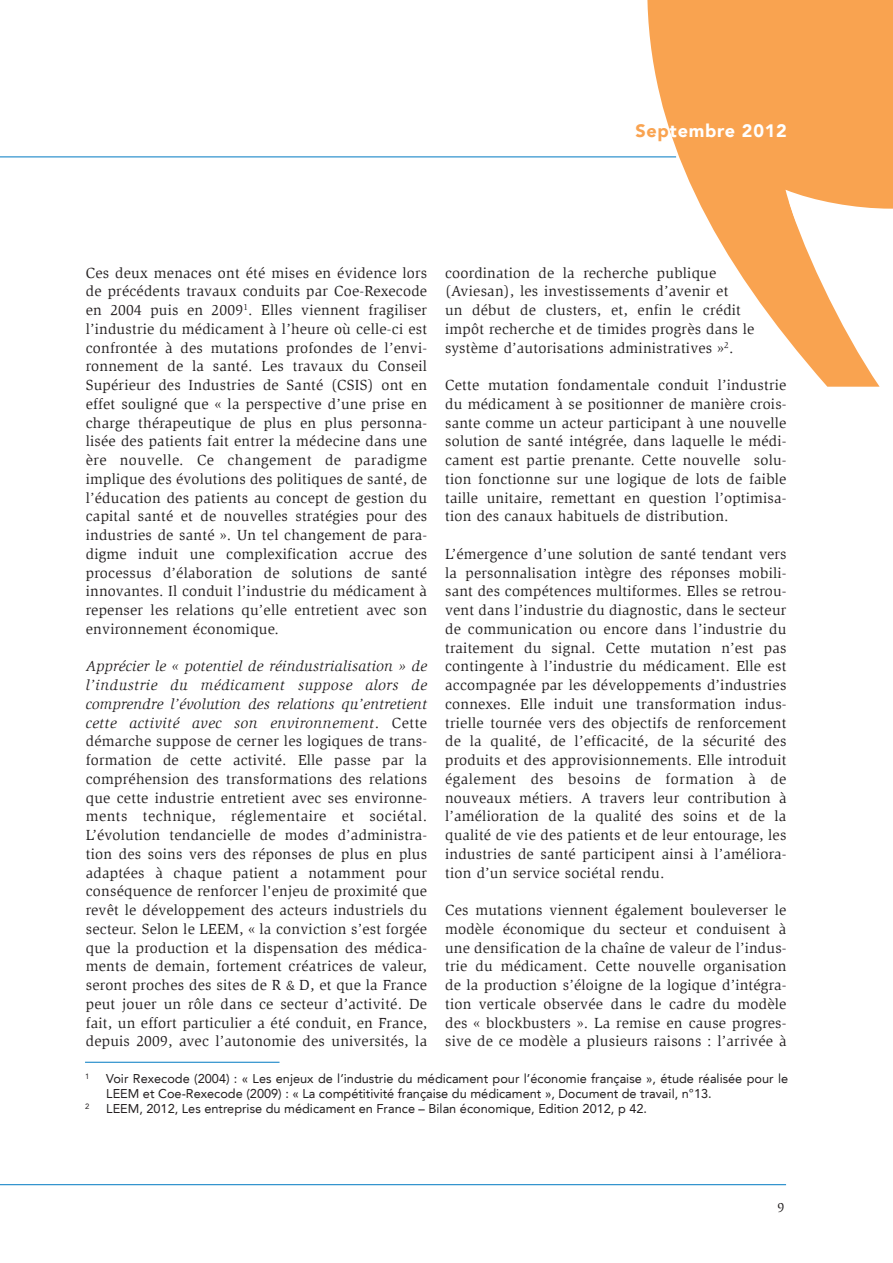
<style>
.page{position:relative;width:893px;height:1263px;background:#fff}
.page>*{position:absolute;margin:0;border:0;box-sizing:border-box;transform-origin:0 0}
.t1{font:900 18px "Avenir LT";letter-spacing:.04em;color:#fff}
.t2{font:15px/18.8px "Slimbach LT";letter-spacing:.015em;color:#231f20;text-align:justify}
.t3{font:13.5px "Slimbach LT";color:#231f20}
.t4{font:12.75px/15.3px "Avenir LT";color:#231f20}
.t5{font:7.65px "Avenir LT";color:#231f20}
.s1{color:#f9a350}
.s2{font-style:italic}
.s3{font-size:13.5px}
</style>
<div class="page">
<hr style="left:0;top:1184px;width:786px;height:1px;background:#0079c2">
<hr style="left:0;top:157px;width:676px;height:1px;background:#0079c2">
<svg style="left:647px;top:0;width:246px;height:387px;fill:#f9a350"></svg>
<hr style="left:85px;top:1062px;width:194px;height:1px;background:#0079c2">
<p class="t1" style="left:635px;top:123px;width:153px"><span class="s1">Sep</span>tembre 2012</p>
<p class="t2" style="left:86px;top:263px;width:343px">Ces deux menaces ont été mises en évidence lors de précédents travaux conduits par Coe-Rexecode en 2004 puis en 2009<sup>1</sup>. Elles viennent fragiliser l’industrie du médicament à l’heure où celle-ci est confrontée à des mutations profondes de l’envi&shy;ronnement de la santé. Les travaux du Conseil Supérieur des Industries de Santé (CSIS) ont en effet souligné que « la perspective d’une prise en charge thérapeutique de plus en plus personna&shy;lisée des patients fait entrer la médecine dans une ère nouvelle. Ce changement de paradigme implique des évolutions des politiques de santé, de l’éducation des patients au concept de gestion du capital santé et de nouvelles stratégies pour des industries de santé ». Un tel changement de para&shy;digme induit une complexification accrue des processus d’élaboration de solutions de santé innovantes. Il conduit l’industrie du médicament à repenser les relations qu’elle entretient avec son environnement économique.</p>
<p class="t2" style="left:86px;top:657px;width:343px"><span class="s2">Apprécier le « potentiel de réindustrialisation » de l’industrie du médicament suppose alors de comprendre l’évolution des relations qu’entretient cette activité avec son environnement</span>. Cette démarche suppose de cerner les logiques de trans&shy;formation de cette activité. Elle passe par la compréhension des transformations des relations que cette industrie entretient avec ses environne&shy;ments technique, réglementaire et sociétal.<br>L’évolution tendancielle de modes d’administra&shy;tion des soins vers des réponses de plus en plus adaptées à chaque patient a notamment pour conséquence de renforcer l'enjeu de proximité que revêt le développement des acteurs industriels du secteur. Selon le LEEM, « la conviction s’est forgée que la production et la dispensation des médica&shy;ments de demain, fortement créatrices de valeur, seront proches des sites de R <span class="s3">&amp;</span> D, et que la France peut jouer un rôle dans ce secteur d’activité. De fait, un effort particulier a été conduit, en France, depuis 2009, avec l’autonomie des universités, la</p>
<p class="t2" style="left:445px;top:263px;width:311px;text-align:left">coordination de la recherche publique (Aviesan), les investissements d’avenir et<br>un début de clusters, et, enfin le crédit impôt recherche et de timides progrès dans le système d’autorisations administratives »<sup>2</sup>.</p>
<p class="t2" style="left:445px;top:376px;width:343px">Cette mutation fondamentale conduit l’industrie du médicament à se positionner de manière crois&shy;sante comme un acteur participant à une nouvelle solution de santé intégrée, dans laquelle le médi&shy;cament est partie prenante. Cette nouvelle solu&shy;tion fonctionne sur une logique de lots de faible taille unitaire, remettant en question l’optimisa&shy;tion des canaux habituels de distribution.</p>
<p class="t2" style="left:445px;top:544px;width:343px">L’émergence d’une solution de santé tendant vers la personnalisation intègre des réponses mobili&shy;sant des compétences multiformes. Elles se retrou&shy;vent dans l’industrie du diagnostic, dans le secteur de communication ou encore dans l’industrie du traitement du signal. Cette mutation n’est pas contingente à l’industrie du médicament. Elle est accompagnée par les développements d’industries connexes. Elle induit une transformation indus&shy;trielle tournée vers des objectifs de renforcement de la qualité, de l’efficacité, de la sécurité des produits et des approvisionnements. Elle introduit également des besoins de formation à de nouveaux métiers. A travers leur contribution à l’amélioration de la qualité des soins et de la qualité de vie des patients et de leur entourage, les industries de santé participent ainsi à l’améliora&shy;tion d’un service sociétal rendu.</p>
<p class="t2" style="left:445px;top:901px;width:343px">Ces mutations viennent également bouleverser le modèle économique du secteur et conduisent à une densification de la chaîne de valeur de l’indus&shy;trie du médicament. Cette nouvelle organisation de la production s’éloigne de la logique d’intégra&shy;tion verticale observée dans le cadre du modèle des « blockbusters ». La remise en cause progres&shy;sive de ce modèle a plusieurs raisons : l’arrivée à</p>
<p class="t5" style="left:85px;top:1073px;width:6px">1</p>
<p class="t4" style="left:106px;top:1071px;width:683px">Voir Rexecode (2004) : « Les enjeux de l’industrie du médicament pour l’économie française », étude réalisée pour le<br>LEEM et Coe-Rexecode (2009) : « La compétitivité française du médicament », Document de travail, n°13.</p>
<p class="t5" style="left:85px;top:1103px;width:6px">2</p>
<p class="t4" style="left:106px;top:1102px;width:542px">LEEM, 2012, Les entreprise du médicament en France – Bilan économique, Edition 2012, p 42.</p>
<p class="t3" style="left:778px;top:1200px;width:8px">9</p>
</div>
